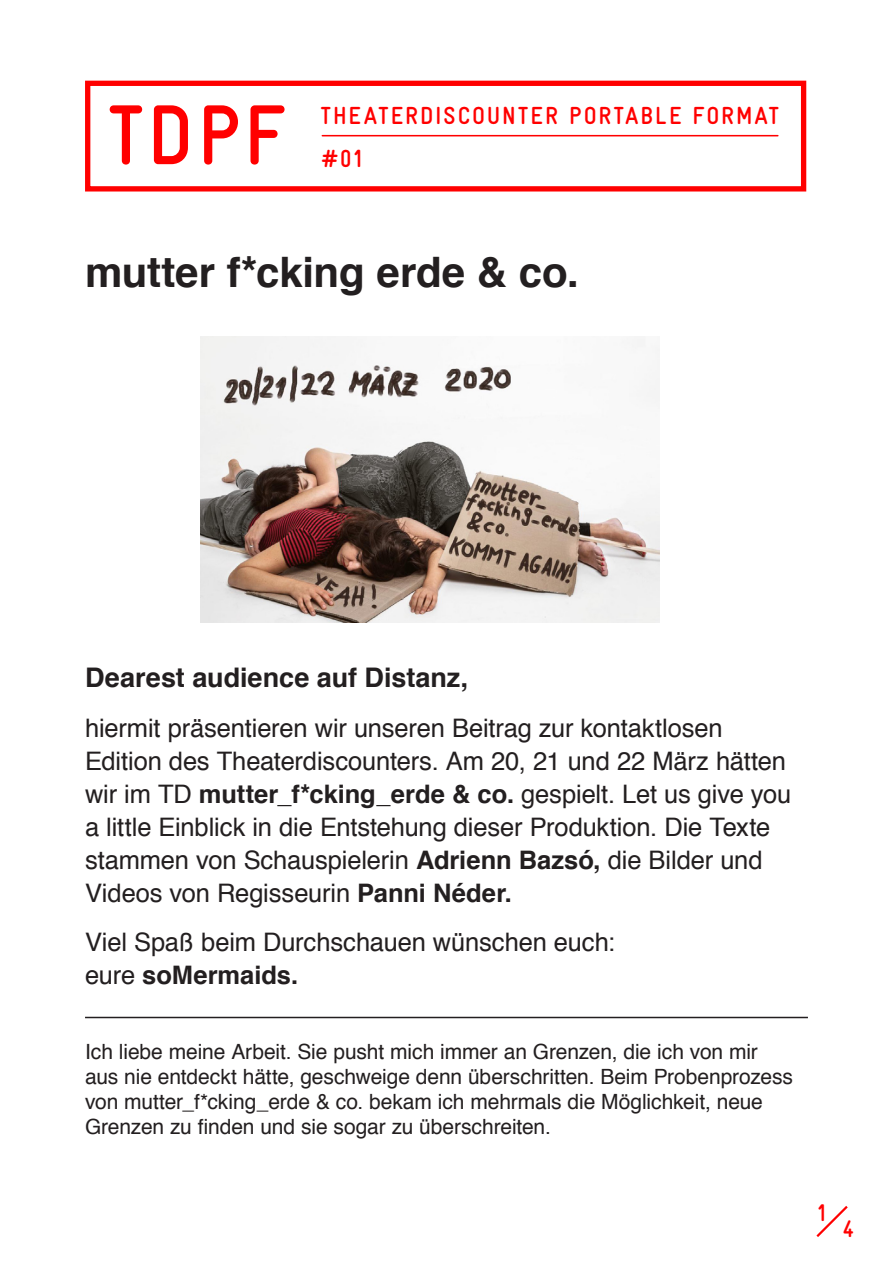
<style>
.page{position:relative;width:893px;height:1263px;background:#fff}
.page>*{position:absolute;margin:0;border:0;box-sizing:border-box;transform-origin:0 0}
.t1{font:700 condensed 85.05px "Gravur";color:#f00}
.t2{font:700 42px "Helvetica";letter-spacing:-.005em;color:#231f20}
.t3{font:700 27px "Helvetica";color:#231f20}
.t4{font:25.5px/33px "Helvetica";letter-spacing:-.005em;color:#231f20}
.t5{font:700 condensed 24.75px "Gravur";letter-spacing:.08em;color:#f00}
.t6{font:700 condensed 24px "Gravur";color:#f00}
.t7{font:21px/24.8px "Helvetica";letter-spacing:-.005em;color:#231f20}
.s1{font-weight:700}
</style>
<div class="page">
<hr style="left:322px;top:135px;width:456px;height:1px;background:#f00">
<div style="left:85px;top:81px;width:721px;height:110px;border:5px solid #f00"></div>
<svg style="left:816px;top:1206px;width:32px;height:31px"></svg>
<hr style="left:85px;top:1017px;width:723px;height:1px;background:#231f20">
<img style="left:201px;top:337px;width:458px;height:285px">
<h1 class="t1" style="left:109px;top:88px;width:177px">TDPF</h1>
<p class="t5" style="left:321px;top:102px;width:459px">THEATERDISCOUNTER PORTABLE FORMAT</p>
<p class="t5" style="left:321px;top:145px;width:44px">#01</p>
<h2 class="t2" style="left:85px;top:238px;width:495px">mutter f*cking erde &amp; co.</h2>
<p class="t3" style="left:85px;top:656px;width:385px">Dearest audience auf Distanz,</p>
<p class="t4" style="left:85px;top:712px;width:708px">hiermit präsentieren wir unseren Beitrag zur kontaktlosen Edition des Theaterdiscounters. Am 20, 21 und 22 März hätten wir im TD <span class="s1">mutter_f*cking_erde &amp; co.</span> gespielt. Let us give you a little Einblick in die Entstehung dieser Produktion. Die Texte stammen von Schauspielerin <span class="s1">Adrienn Bazsó,</span> die Bilder und Videos von Regisseurin <span class="s1">Panni Néder.</span></p>
<p class="t4" style="left:85px;top:926px;width:531px">Viel Spaß beim Durchschauen wünschen euch: eure <span class="s1">soMermaids.</span></p>
<p class="t7" style="left:85px;top:1040px;width:709px">Ich liebe meine Arbeit. Sie pusht mich immer an Grenzen, die ich von mir aus nie entdeckt hätte, geschweige denn überschritten. Beim Probenprozess von mutter_f*cking_erde &amp; co. bekam ich mehrmals die Möglichkeit, neue Grenzen zu finden und sie sogar zu überschreiten.</p>
<p class="t6" style="left:816px;top:1199px;width:12px">1</p>
<p class="t6" style="left:843px;top:1215px;width:13px">4</p>
</div>
